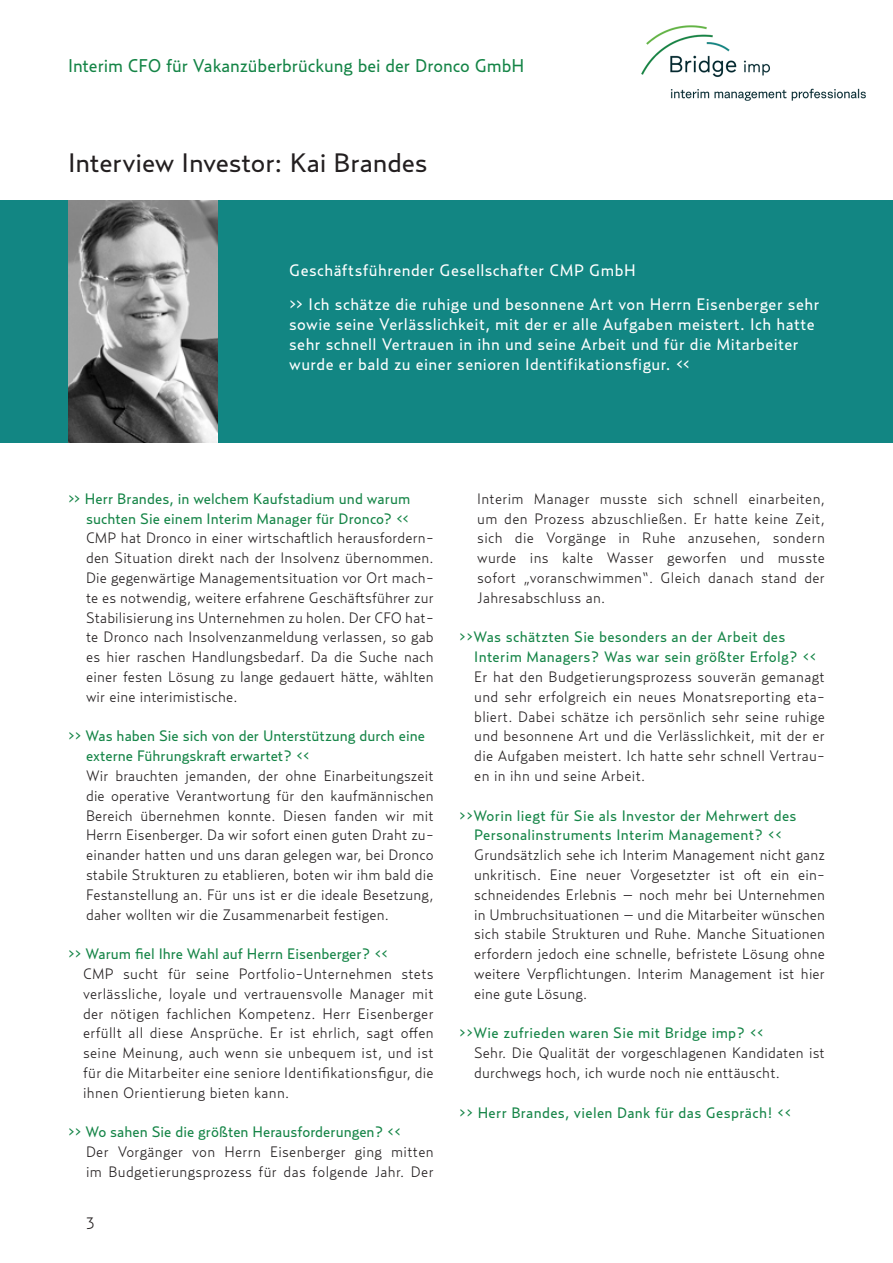
<style>
.page{position:relative;width:893px;height:1263px;background:#fff}
.page>*{position:absolute;margin:0;border:0;box-sizing:border-box;transform-origin:0 0}
.H4_2{font:26.4px "Relay";letter-spacing:-.005em;color:#231f20;scale:1.04 1}
.t1{font:18.3px "Relay";letter-spacing:-.005em;color:#148446}
.Kasten{font:16.5px/19.8px "Relay";letter-spacing:.025em;color:#fff}
.Kasten_H{font:16.5px "Relay";letter-spacing:.025em;color:#fff}
.Seitenummer{font:300 16.5px "Relay";color:#231f20}
.Frage{font:300 15px/19.8px "Relay";letter-spacing:.01em;color:#231f20;text-align:justify}
.Mengentext{font:300 15px/19.8px "Relay";letter-spacing:.01em;color:#231f20;text-align:justify}
.Frage-2{font:15px/19.8px "Relay";letter-spacing:.005em;color:#148446;text-align:right}
.Mengentext_Interview{font:300 15px/19.8px "Relay";letter-spacing:.02em;color:#231f20}
</style>
<div class="page">
<img style="left:641px;top:25px;width:225px;height:76px">
<div style="left:0;top:200px;width:893px;height:243px;background:#128683"></div>
<img style="left:68px;top:200px;width:149px;height:242px">
<p class="t1" style="left:68px;top:54px;width:458px">Interim CFO für Vakanzüberbrückung bei der Dronco GmbH</p>
<p class="H4_2" style="left:68px;top:147px;width:347px">Interview Investor: Kai Brandes</p>
<p class="Kasten_H" style="left:289px;top:260px;width:348px">Geschäftsführender Gesellschafter CMP GmbH</p>
<p class="Kasten" style="left:289px;top:294px;width:532px">&gt;&gt; Ich schätze die ruhige und besonnene Art von Herrn Eisenberger sehr sowie seine Verlässlichkeit, mit der er alle Aufgaben meistert. Ich hatte sehr schnell Vertrauen in ihn und seine Arbeit und für die Mitarbeiter wurde er bald zu einer senioren Identifikationsfigur. &lt;&lt;</p>
<p class="Frage-2" style="left:68px;top:488px;width:344px">&gt;&gt; Herr Brandes, in welchem Kaufstadium und warum suchten Sie einem Interim Manager für Dronco? &lt;&lt;</p>
<p class="Mengentext" style="left:86px;top:528px;width:349px">CMP hat Dronco in einer wirtschaftlich herausfordern&shy;den Situation direkt nach der Insolvenz übernommen.<br>Die gegenwärtige Managementsituation vor Ort mach&shy;te es notwendig, weitere erfahrene Geschäftsführer zur Stabilisierung ins Unternehmen zu holen. Der CFO hat&shy;te Dronco nach Insolvenzanmeldung verlassen, so gab es hier raschen Handlungsbedarf. Da die Suche nach einer festen Lösung zu lange gedauert hätte, wählten wir eine interimistische.</p>
<p class="Frage-2" style="left:86px;top:726px;width:340px;text-align:left;text-indent:-18px">&gt;&gt; Was haben Sie sich von der Unterstützung durch eine externe Führungskraft erwartet? &lt;&lt;</p>
<p class="Mengentext" style="left:86px;top:765px;width:349px">Wir brauchten jemanden, der ohne Einarbeitungszeit die operative Verantwortung für den kaufmännischen Bereich übernehmen konnte. Diesen fanden wir mit Herrn Eisenberger. Da wir sofort einen guten Draht zu&shy;einander hatten und uns daran gelegen war, bei Dronco stabile Strukturen zu etablieren, boten wir ihm bald die Festanstellung an. Für uns ist er die ideale Besetzung, daher wollten wir die Zusammenarbeit festigen.</p>
<p class="Frage-2" style="left:68px;top:944px;width:322px">&gt;&gt; Warum fiel Ihre Wahl auf Herrn Eisenberger? &lt;&lt;</p>
<p class="Frage" style="left:83px;top:963px;width:352px">CMP sucht für seine Portfolio-Unternehmen stets verlässliche, loyale und vertrauensvolle Manager mit der nötigen fachlichen Kompetenz. Herr Eisenberger erfüllt all diese Ansprüche. Er ist ehrlich, sagt offen seine Meinung, auch wenn sie unbequem ist, und ist für die Mitarbeiter eine seniore Identifikationsfigur, die ihnen Orientierung bieten kann.</p>
<p class="Frage-2" style="left:68px;top:1122px;width:334px">&gt;&gt; Wo sahen Sie die größten Herausforderungen? &lt;&lt;</p>
<p class="Mengentext_Interview" style="left:86px;top:1142px;width:349px">Der Vorgänger von Herrn Eisenberger ging mitten im Budgetierungsprozess für das folgende Jahr. Der</p>
<p class="Seitenummer" style="left:87px;top:1213px;width:10px">3</p>
<p class="Mengentext_Interview" style="left:477px;top:488px;width:349px;text-align:justify">Interim Manager musste sich schnell einarbeiten, um den Prozess abzuschließen. Er hatte keine Zeit, sich die Vorgänge in Ruhe anzusehen, sondern wurde ins kalte Wasser geworfen und musste sofort „voranschwimmen“. Gleich danach stand der Jahresabschluss an.</p>
<p class="Frage-2" style="left:459px;top:627px;width:328px">&gt;&gt;Was schätzten Sie besonders an der Arbeit des</p>
<p class="Frage-2" style="left:474px;top:647px;width:344px">Interim Managers? Was war sein größter Erfolg? &lt;&lt;</p>
<p class="Frage" style="left:474px;top:666px;width:352px">Er hat den Budgetierungsprozess souverän gemanagt und sehr erfolgreich ein neues Monatsreporting eta&shy;bliert. Dabei schätze ich persönlich sehr seine ruhige und besonnene Art und die Verlässlichkeit, mit der er die Aufgaben meistert. Ich hatte sehr schnell Vertrau&shy;en in ihn und seine Arbeit.</p>
<p class="Frage-2" style="left:459px;top:805px;width:339px;text-align:center">&gt;&gt;Worin liegt für Sie als Investor der Mehrwert des<br>Personalinstruments Interim Management? &lt;&lt;</p>
<p class="Frage" style="left:474px;top:845px;width:352px">Grundsätzlich sehe ich Interim Management nicht ganz unkritisch. Eine neuer Vorgesetzter ist oft ein ein&shy;schneidendes Erlebnis – noch mehr bei Unternehmen in Umbruchsituationen – und die Mitarbeiter wünschen sich stabile Strukturen und Ruhe. Manche Situationen erfordern jedoch eine schnelle, befristete Lösung ohne weitere Verpflichtungen. Interim Management ist hier eine gute Lösung.</p>
<p class="Frage-2" style="left:459px;top:1023px;width:306px">&gt;&gt;Wie zufrieden waren Sie mit Bridge imp? &lt;&lt;</p>
<p class="Frage" style="left:474px;top:1043px;width:352px">Sehr. Die Qualität der vorgeschlagenen Kandidaten ist durchwegs hoch, ich wurde noch nie enttäuscht.</p>
<p class="Frage-2" style="left:459px;top:1102px;width:333px">&gt;&gt; Herr Brandes, vielen Dank für das Gespräch! &lt;&lt;</p>
</div>
